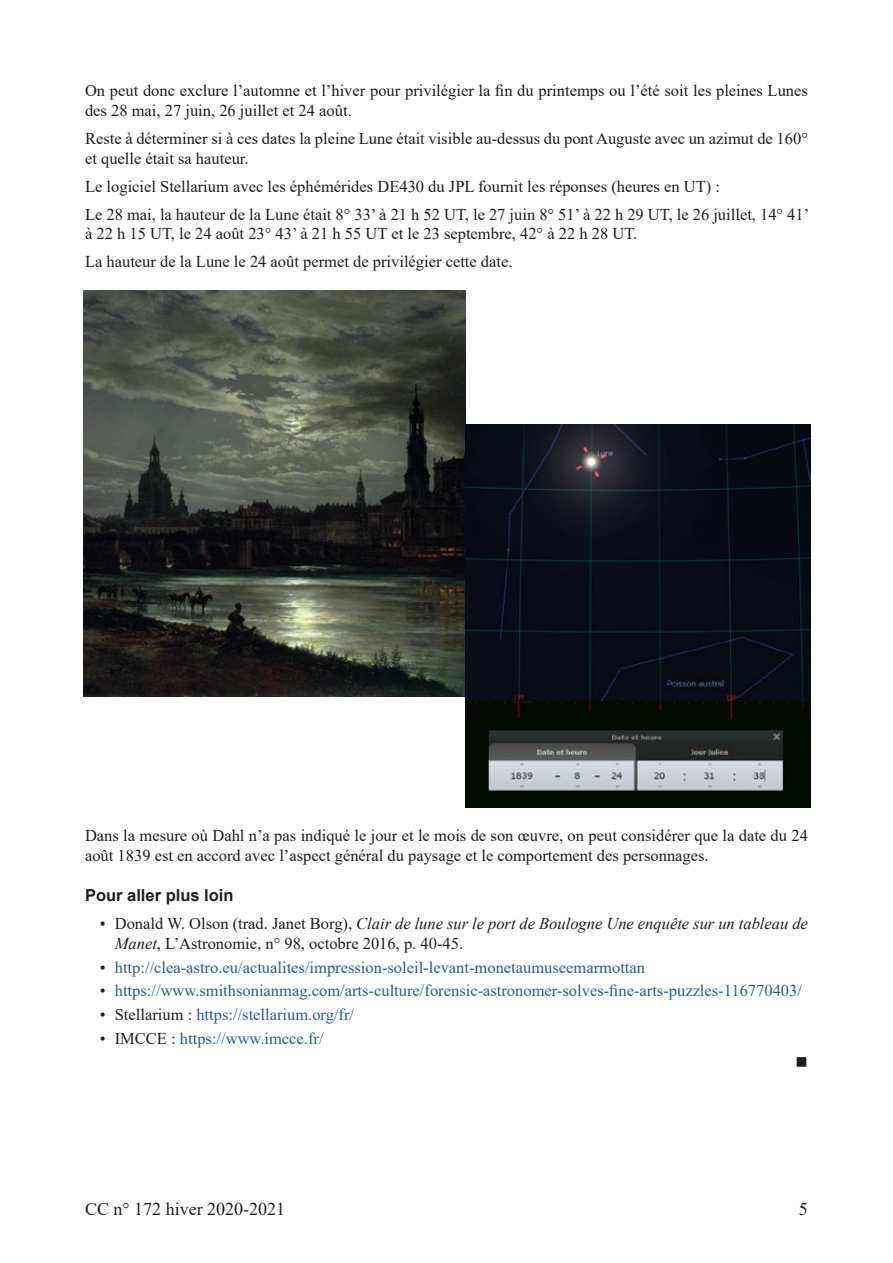
<style>
.page{position:relative;width:893px;height:1263px;background:#fff}
.page>*{position:absolute;margin:0;border:0;box-sizing:border-box;transform-origin:0 0}
.t1{font:18px "Times New Roman";color:#1d1d1b}
.t2{font:16.5px/19.5px "Times New Roman";color:#1d1d1b}
.t3{font:16.5px "Times New Roman";color:#275b9c}
.t4{font:700 16.5px "Arial";color:#1d1d1b}
.t5{font:16.5px "Wingdings";color:#1d1d1b}
.s1{font-style:italic}
.s2{color:#1d1d1b}
</style>
<div class="page">
<img style="left:84px;top:290px;width:381px;height:406px">
<img style="left:465px;top:425px;width:346px;height:382px">
<p class="t2" style="left:85px;top:81px;width:724px">On peut donc exclure l’automne et l’hiver pour privilégier la fin du printemps ou l’été soit les pleines Lunes des 28 mai, 27 juin, 26 juillet et 24 août.</p>
<p class="t2" style="left:85px;top:128px;width:724px">Reste à déterminer si à ces dates la pleine Lune était visible au-dessus du pont Auguste avec un azimut de 160° et quelle était sa hauteur.</p>
<p class="t2" style="left:85px;top:171px;width:726px;line-height:28px">Le logiciel Stellarium avec les éphémérides DE430 du JPL fournit les réponses (heures en UT) :<br>Le 28 mai, la hauteur de la Lune était 8° 33’ à 21 h 52 UT, le 27 juin 8° 51’ à 22 h 29 UT, le 26 juillet, 14° 41’</p>
<p class="t2" style="left:85px;top:219px;width:554px;line-height:28px">à 22 h 15 UT, le 24 août 23° 43’ à 21 h 55 UT et le 23 septembre, 42° à 22 h 28 UT.<br>La hauteur de la Lune le 24 août permet de privilégier cette date.</p>
<p class="t2" style="left:85px;top:825px;width:724px">Dans la mesure où Dahl n’a pas indiqué le jour et le mois de son œuvre, on peut considérer que la date du 24 août 1839 est en accord avec l’aspect général du paysage et le comportement des personnages.</p>
<p class="t4" style="left:85px;top:884px;width:150px">Pour aller plus loin</p>
<p class="t2" style="left:115px;top:913px;width:695px;text-indent:-15px">• Donald W. Olson (trad. Janet Borg), <span class="s1">Clair de lune sur le port de Boulogne Une enquête sur un tableau de<br>Manet</span>, L’Astronomie, n° 98, octobre 2016, p. 40-45.</p>
<p class="t3" style="left:100px;top:955px;width:547px"><span class="s2">•</span> http://clea-astro.eu/actualites/impression-soleil-levant-monetaumuseemarmottan</p>
<p class="t3" style="left:100px;top:979px;width:704px"><span class="s2">•</span> https://www.smithsonianmag.com/arts-culture/forensic-astronomer-solves-fine-arts-puzzles-116770403/</p>
<p class="t3" style="left:100px;top:1003px;width:256px"><span class="s2">• Stellarium :</span> https://stellarium.org/fr/</p>
<p class="t3" style="left:100px;top:1027px;width:225px"><span class="s2">• IMCCE :</span> https://www.imcce.fr/</p>
<p class="t5" style="left:796px;top:1053px;width:14px">■</p>
<p class="t1" style="left:85px;top:1196px;width:202px">CC n° 172 hiver 2020-2021</p>
<p class="t1" style="left:799px;top:1196px;width:10px">5</p>
</div>
